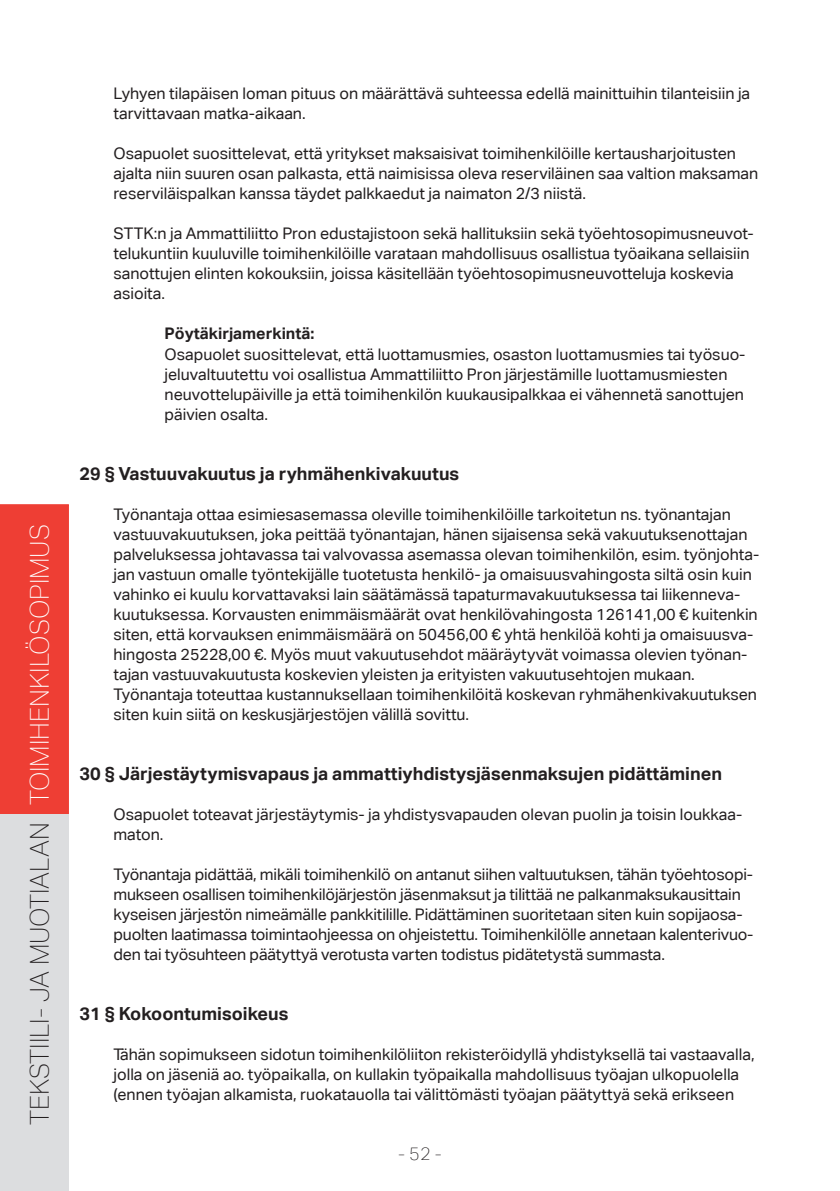
<style>
.page{position:relative;width:840px;height:1191px;background:#fff}
.page>*{position:absolute;margin:0;border:0;box-sizing:border-box;transform-origin:0 0}
.t1{font:100 26px "Aktiv Grotesk";color:#231f20}
.t2{font:700 18px "Aktiv Grotesk";color:#231f20}
.t3{font:100 18px "Aktiv Grotesk";color:#231f20}
.t4{font:16px/20px "Aktiv Grotesk";color:#231f20}
.t5{font:700 16px "Aktiv Grotesk";color:#231f20}
.s1{color:#fff}
</style>
<div class="page">
<div style="left:0;top:504px;width:69px;height:311px;background:#ee3e34"></div>
<div style="left:0;top:815px;width:69px;height:376px;background:#dcdddf"></div>
<h1 class="t1" style="left:25px;top:1125px;width:603px;rotate:-90deg">TEKSTIILI- JA MUOTIALAN <span class="s1">TOIMIHENKILÖSOPIMUS</span></h1>
<p class="t4" style="left:113px;top:84px;width:638px">Lyhyen tilapäisen loman pituus on määrättävä suhteessa edellä mainittuihin tilanteisiin ja tarvittavaan matka-aikaan.</p>
<p class="t4" style="left:113px;top:144px;width:645px">Osapuolet suosittelevat, että yritykset maksaisivat toimihenkilöille kertausharjoitusten ajalta niin suuren osan palkasta, että naimisissa oleva reserviläinen saa valtion maksaman reserviläispalkan kanssa täydet palkkaedut ja naimaton 2/3 niistä.</p>
<p class="t4" style="left:113px;top:224px;width:641px">STTK:n ja Ammattiliitto Pron edustajistoon sekä hallituksiin sekä työehtosopimusneuvot&shy;telukuntiin kuuluville toimihenkilöille varataan mahdollisuus osallistua työaikana sellaisiin sanottujen elinten kokouksiin, joissa käsitellään työehtosopimusneuvotteluja koskevia asioita.</p>
<p class="t5" style="left:164px;top:324px;width:151px">Pöytäkirjamerkintä:</p>
<p class="t4" style="left:164px;top:344px;width:582px">Osapuolet suosittelevat, että luottamusmies, osaston luottamusmies tai työsuo&shy;jeluvaltuutettu voi osallistua Ammattiliitto Pron järjestämille luottamusmiesten neuvottelupäiville ja että toimihenkilön kuukausipalkkaa ei vähennetä sanottujen päivien osalta.</p>
<p class="t2" style="left:79px;top:462px;width:381px">29 § Vastuuvakuutus ja ryhmähenkivakuutus</p>
<p class="t4" style="left:113px;top:504px;width:647px">Työnantaja ottaa esimiesasemassa oleville toimihenkilöille tarkoitetun ns. työnantajan vastuuvakuutuksen, joka peittää työnantajan, hänen sijaisensa sekä vakuutuksenottajan palveluksessa johtavassa tai valvovassa asemassa olevan toimihenkilön, esim. työnjohta&shy;jan vastuun omalle työntekijälle tuotetusta henkilö- ja omaisuusvahingosta siltä osin kuin vahinko ei kuulu korvattavaksi lain säätämässä tapaturmavakuutuksessa tai liikenneva&shy;kuutuksessa. Korvausten enimmäismäärät ovat henkilövahingosta 126141,00 € kuitenkin siten, että korvauksen enimmäismäärä on 50456,00 € yhtä henkilöä kohti ja omaisuusva&shy;hingosta 25228,00 €. Myös muut vakuutusehdot määräytyvät voimassa olevien työnan&shy;tajan vastuuvakuutusta koskevien yleisten ja erityisten vakuutusehtojen mukaan.<br>Työnantaja toteuttaa kustannuksellaan toimihenkilöitä koskevan ryhmähenkivakuutuksen siten kuin siitä on keskusjärjestöjen välillä sovittu.</p>
<p class="t2" style="left:79px;top:762px;width:643px">30 § Järjestäytymisvapaus ja ammattiyhdistysjäsenmaksujen pidättäminen</p>
<p class="t4" style="left:113px;top:804px;width:630px">Osapuolet toteavat järjestäytymis- ja yhdistysvapauden olevan puolin ja toisin loukkaa&shy;maton.</p>
<p class="t4" style="left:113px;top:864px;width:641px">Työnantaja pidättää, mikäli toimihenkilö on antanut siihen valtuutuksen, tähän työehtosopi&shy;mukseen osallisen toimihenkilöjärjestön jäsenmaksut ja tilittää ne palkanmaksukausittain kyseisen järjestön nimeämälle pankkitilille. Pidättäminen suoritetaan siten kuin sopijaosa&shy;puolten laatimassa toimintaohjeessa on ohjeistettu. Toimihenkilölle annetaan kalenterivuo&shy;den tai työsuhteen päätyttyä verotusta varten todistus pidätetystä summasta.</p>
<p class="t2" style="left:79px;top:1002px;width:210px">31 § Kokoontumisoikeus</p>
<p class="t4" style="left:113px;top:1044px;width:642px">Tähän sopimukseen sidotun toimihenkilöliiton rekisteröidyllä yhdistyksellä tai vastaavalla, jolla on jäseniä ao. työpaikalla, on kullakin työpaikalla mahdollisuus työajan ulkopuolella (ennen työajan alkamista, ruokatauolla tai välittömästi työajan päätyttyä sekä erikseen</p>
<p class="t3" style="left:398px;top:1143px;width:45px">- 52 -</p>
</div>
